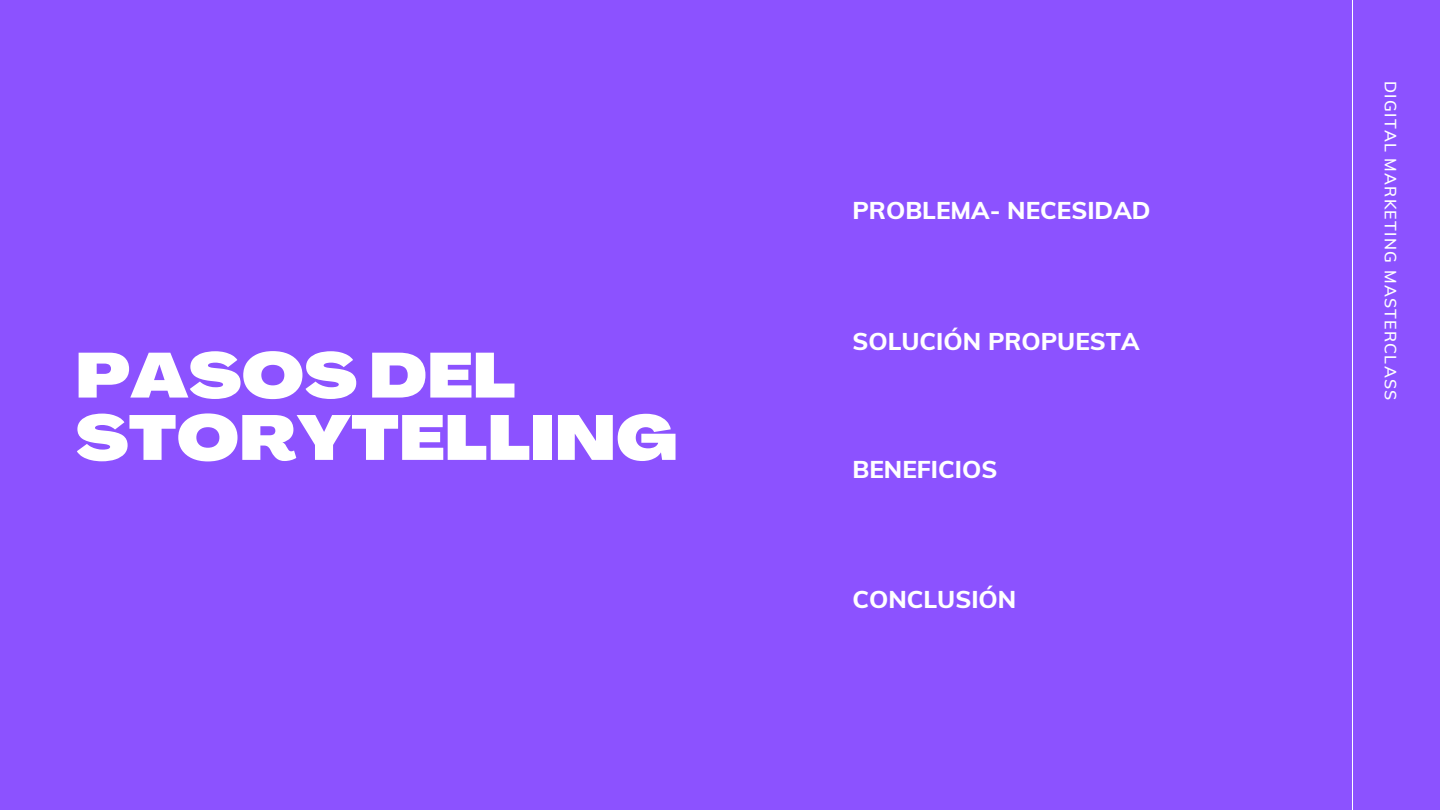
<style>
.page{position:relative;width:1440px;height:810px;background:#8c52ff}
.page>*{position:absolute;margin:0;border:0;box-sizing:border-box;transform-origin:0 0}
.t1{font:900 expanded 62.3px "Agrandir";color:#fff}
.t2{font:800 24.3px "Muli";color:#fff}
.t3{font:600 16px "Muli";letter-spacing:.08em;color:#fff}
</style>
<div class="page">
<hr style="left:1352px;top:0;width:1px;height:810px;background:#fff">
<p class="t1" style="left:75px;top:351px;width:442px">PASOS DEL</p>
<p class="t1" style="left:75px;top:413px;width:604px">STORYTELLING</p>
<p class="t2" style="left:852px;top:195px;width:300px">PROBLEMA- NECESIDAD</p>
<p class="t2" style="left:852px;top:326px;width:289px">SOLUCIÓN PROPUESTA</p>
<p class="t2" style="left:852px;top:453px;width:146px">BENEFICIOS</p>
<p class="t2" style="left:852px;top:584px;width:165px">CONCLUSIÓN</p>
<p class="t3" style="left:1401px;top:81px;width:321px;rotate:90deg">DIGITAL MARKETING MASTERCLASS</p>
</div>
